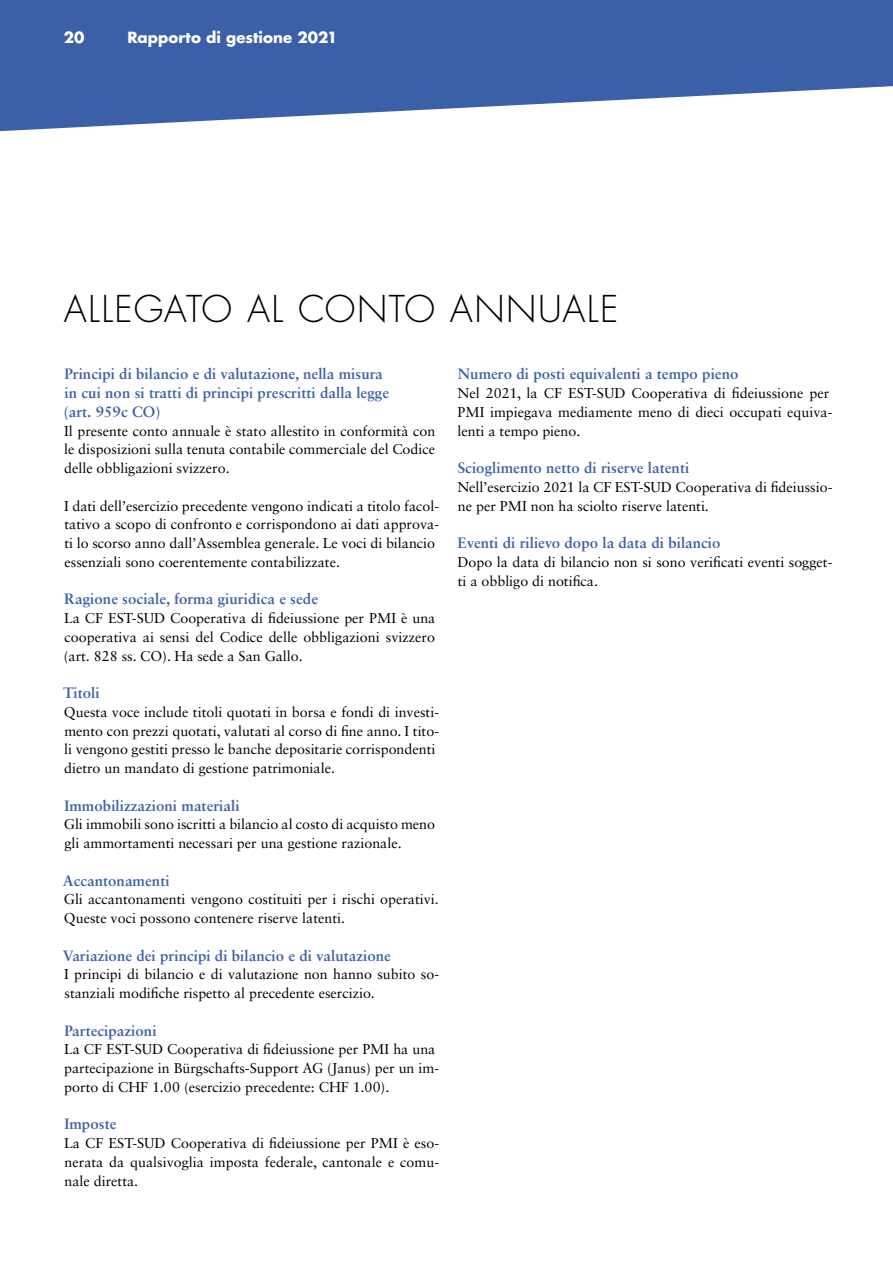
<style>
.page{position:relative;width:893px;height:1263px;background:#fff}
.page>*{position:absolute;margin:0;border:0;box-sizing:border-box;transform-origin:0 0}
._01_Haupttitel_it{font:300 36px "Futura Std";letter-spacing:.035em;color:#000}
._04a_Zwischentitel_B{font:700 15px/18.8px "Sabon LT Std";letter-spacing:.005em;color:#3c60a7}
.t1{font:700 15px "Futura Std";letter-spacing:.005em;color:#fff}
._05b_Grundschrift_oA{font:14.25px/18.8px "Sabon LT Std";color:#000}
._05a_Grundschrift{font:14.25px/18.8px "Sabon LT Std";color:#000}
</style>
<div class="page">
<svg style="left:0;top:0;width:893px;height:132px;fill:#3c60a7"></svg>
<p class="t1" style="left:64px;top:28px;width:22px">20</p>
<p class="t1" style="left:128px;top:28px;width:211px">Rapporto di gestione 2021</p>
<p class="_01_Haupttitel_it" style="left:64px;top:287px;width:556px">ALLEGATO AL CONTO ANNUALE</p>
<p class="_04a_Zwischentitel_B" style="left:64px;top:364px;width:327px">Principi di bilancio e di valutazione, nella misura in cui non si tratti di principi prescritti dalla legge (art. 959c CO)</p>
<p class="_05b_Grundschrift_oA" style="left:64px;top:421px;width:373px;text-align:justify">Il presente conto annuale è stato allestito in conformità con le disposizioni sulla tenuta contabile commerciale del Codice delle obbligazioni svizzero.</p>
<p class="_05a_Grundschrift" style="left:64px;top:496px;width:376px">I dati dell’esercizio precedente vengono indicati a titolo facol&shy;tativo a scopo di confronto e corrispondono ai dati approva&shy;ti lo scorso anno dall’Assemblea generale. Le voci di bilancio essenziali sono coerentemente contabilizzate.</p>
<p class="_04a_Zwischentitel_B" style="left:64px;top:589px;width:255px">Ragione sociale, forma giuridica e sede</p>
<p class="_05b_Grundschrift_oA" style="left:64px;top:609px;width:373px;text-align:justify">La CF EST-SUD Cooperativa di fideiussione per PMI è una cooperativa ai sensi del Codice delle obbligazioni svizzero (art. 828 ss. CO). Ha sede a San Gallo.</p>
<p class="_04a_Zwischentitel_B" style="left:63px;top:683px;width:38px">Titoli</p>
<p class="_05b_Grundschrift_oA" style="left:64px;top:702px;width:377px">Questa voce include titoli quotati in borsa e fondi di investi&shy;mento con prezzi quotati, valutati al corso di fine anno. I tito&shy;li vengono gestiti presso le banche depositarie corrispondenti dietro un mandato di gestione patrimoniale.</p>
<p class="_04a_Zwischentitel_B" style="left:64px;top:796px;width:177px">Immobilizzazioni materiali</p>
<p class="_05b_Grundschrift_oA" style="left:64px;top:815px;width:373px">Gli immobili sono iscritti a bilancio al costo di acquisto meno gli ammortamenti necessari per una gestione razionale.</p>
<p class="_04a_Zwischentitel_B" style="left:63px;top:871px;width:108px">Accantonamenti</p>
<p class="_05b_Grundschrift_oA" style="left:64px;top:890px;width:376px">Gli accantonamenti vengono costituiti per i rischi operativi.<br>Queste voci possono contenere riserve latenti.</p>
<p class="_04a_Zwischentitel_B" style="left:63px;top:946px;width:330px">Variazione dei principi di bilancio e di valutazione</p>
<p class="_05b_Grundschrift_oA" style="left:64px;top:965px;width:376px">I principi di bilancio e di valutazione non hanno subito so&shy;stanziali modifiche rispetto al precedente esercizio.</p>
<p class="_04a_Zwischentitel_B" style="left:64px;top:1021px;width:94px">Partecipazioni</p>
<p class="_05b_Grundschrift_oA" style="left:64px;top:1040px;width:377px">La CF EST-SUD Cooperativa di fideiussione per PMI ha una partecipazione in Bürgschafts-Support AG (Janus) per un im&shy;porto di CHF 1.00 (esercizio precedente: CHF 1.00).</p>
<p class="_04a_Zwischentitel_B" style="left:64px;top:1114px;width:54px">Imposte</p>
<p class="_05b_Grundschrift_oA" style="left:64px;top:1134px;width:377px;text-align:justify">La CF EST-SUD Cooperativa di fideiussione per PMI è eso&shy;nerata da qualsivoglia imposta federale, cantonale e comu&shy;nale diretta.</p>
<p class="_04a_Zwischentitel_B" style="left:458px;top:364px;width:282px">Numero di posti equivalenti a tempo pieno</p>
<p class="_05b_Grundschrift_oA" style="left:457px;top:384px;width:376px">Nel 2021, la CF EST-SUD Cooperativa di fideiussione per<br>PMI impiegava mediamente meno di dieci occupati equiva&shy;lenti a tempo pieno.</p>
<p class="_04a_Zwischentitel_B" style="left:458px;top:458px;width:233px">Scioglimento netto di riserve latenti</p>
<p class="_05b_Grundschrift_oA" style="left:457px;top:477px;width:376px">Nell’esercizio 2021 la CF EST-SUD Cooperativa di fideiussio&shy;ne per PMI non ha sciolto riserve latenti.</p>
<p class="_04a_Zwischentitel_B" style="left:458px;top:533px;width:264px">Eventi di rilievo dopo la data di bilancio</p>
<p class="_05b_Grundschrift_oA" style="left:457px;top:552px;width:376px">Dopo la data di bilancio non si sono verificati eventi sogget&shy;ti a obbligo di notifica.</p>
</div>
